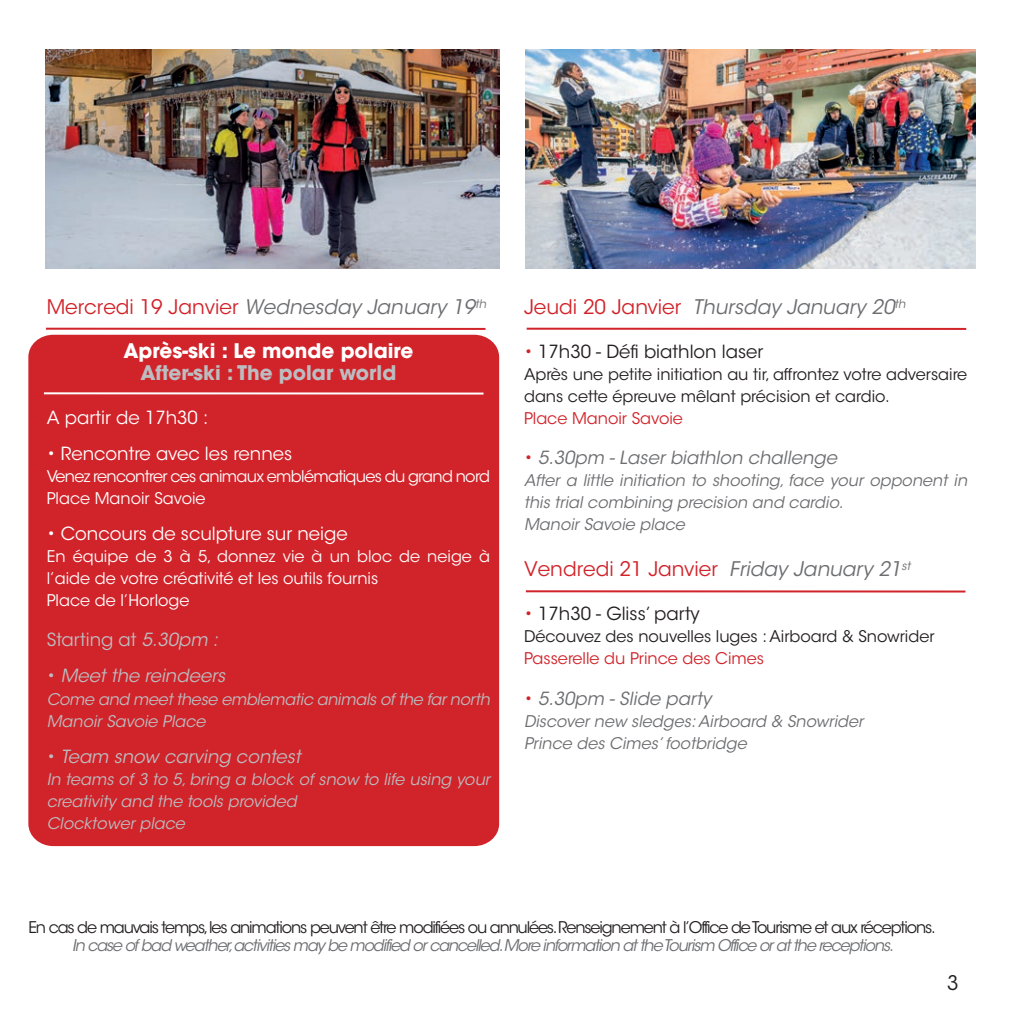
<style>
.page{position:relative;width:1021px;height:1021px;background:#fff}
.page>*{position:absolute;margin:0;border:0;box-sizing:border-box;transform-origin:0 0}
.t1{font:italic 20px "ITC Avant Garde Std";color:#6c6d70}
.t2{font:20px "ITC Avant Garde Std";color:#d1232a}
.t3{font:700 20px "ITC Avant Garde Std";color:#fff}
.t4{font:700 20px "ITC Avant Garde Std";color:#bcbdc0}
.t5{font:20px "ITC Avant Garde Std";color:#231f20}
.t6{font:18px "ITC Avant Garde Std";color:#fff}
.t7{font:italic 18px "ITC Avant Garde Std";color:#6c6d70}
.t8{font:18px "ITC Avant Garde Std";color:#231f20}
.t9{font:italic 18px "ITC Avant Garde Std";color:#bcbdc0}
.t10{font:18px "ITC Avant Garde Std";color:#bcbdc0}
.t11{font:italic 16px/22px "ITC Avant Garde Std";color:#6c6d70}
.t12{font:italic 16px/22px "ITC Avant Garde Std";color:#bcbdc0}
.t13{font:16px/22px "ITC Avant Garde Std";color:#231f20}
.t14{font:16px "ITC Avant Garde Std";letter-spacing:-.07em;color:#231f20}
.t15{font:16px/22px "ITC Avant Garde Std";color:#fff}
.t16{font:16px/22px "ITC Avant Garde Std";letter-spacing:-.04em;color:#fff}
.t17{font:16px "ITC Avant Garde Std";color:#d1232a}
.s1{font-style:normal;color:#d1232a}
.s2{color:#d1232a}
.s3{font-style:italic}
.s4{font-style:normal}
.s5{font-style:italic;color:#6c6d70}
</style>
<div class="page">
<div style="left:28px;top:334px;width:472px;height:513px;background:#d1232a"></div>
<img style="left:46px;top:50px;width:453px;height:218px">
<img style="left:525px;top:50px;width:450px;height:218px">
<hr style="left:46px;top:328px;width:439px;height:2px;background:#d1232a">
<hr style="left:526px;top:328px;width:440px;height:2px;background:#d1232a">
<hr style="left:526px;top:590px;width:439px;height:2px;background:#d1232a">
<hr style="left:44px;top:392px;width:439px;height:2px;background:#fff">
<p class="t1" style="left:47px;top:295px;width:443px"><span class="s1">M e rc red i 1 9 J a n v i e r</span> Wednesday January 19<sup>th</sup></p>
<p class="t3" style="left:123px;top:338px;width:291px">Après-ski : Le monde polaire</p>
<p class="t4" style="left:140px;top:360px;width:257px">After-ski : The polar world</p>
<p class="t6" style="left:47px;top:407px;width:163px">A partir de 17h30 :</p>
<p class="t6" style="left:47px;top:443px;width:247px">• Rencontre avec les rennes</p>
<p class="t16" style="left:47px;top:466px;width:445px">Venez rencontrer ces animaux emblématiques du grand nord<br>Place Manoir Savoie</p>
<p class="t6" style="left:47px;top:523px;width:302px">• Concours de sculpture sur neige</p>
<p class="t15" style="left:47px;top:546px;width:445px">En équipe de 3 à 5, donnez vie à un bloc de neige à l’aide de votre créativité et les outils fournis<br>Place de l’Horloge<span class="s2">e</span></p>
<p class="t10" style="left:47px;top:629px;width:177px">Starting at <span class="s3">5.30pm :</span></p>
<p class="t9" style="left:47px;top:665px;width:184px"><span class="s4">•</span> Meet the reindeers</p>
<p class="t12" style="left:47px;top:688px;width:448px">Come and meetthese emblematic animalsofthe farnorth<br>Manoir Savoie Place</p>
<p class="t9" style="left:47px;top:745px;width:259px"><span class="s4">•</span> Team snow carving contest</p>
<p class="t12" style="left:47px;top:768px;width:448px">In teams of 3 to 5,bring a block of snow to life using your creativity and the tools provided<br>Clocktower place</p>
<p class="t1" style="left:524px;top:295px;width:386px"><span class="s1">J e u d i 2 0 J a nv i e r</span> Thursday January 20<sup>th</sup></p>
<p class="t8" style="left:524px;top:341px;width:241px"><span class="s2">•</span> 17h30 - Défi biathlon laser</p>
<p class="t13" style="left:524px;top:364px;width:445px">Après une petite initiation au tir, affrontez votre adversaire dans cette épreuve mêlant précision et cardio.</p>
<p class="t17" style="left:524px;top:409px;width:160px">Place Manoir Savoie</p>
<p class="t7" style="left:524px;top:447px;width:318px"><span class="s1">•</span> 5.30pm - Laser biathlon challenge</p>
<p class="t11" style="left:524px;top:470px;width:448px">After a little initiation to shooting,face your opponent in this trial combining precision and cardio.<br>Manoir Savoie place</p>
<p class="t2" style="left:524px;top:557px;width:390px">Vendredi 21 Janvier <span class="s5">Friday January 21</span><sup>st</sup></p>
<p class="t8" style="left:524px;top:603px;width:177px"><span class="s2">•</span> 17h30 - Gliss’ party</p>
<p class="t13" style="left:524px;top:626px;width:412px">Découvez des nouvelles luges : Airboard &amp; Snowrider</p>
<p class="t17" style="left:524px;top:649px;width:241px">Passerelle du Prince des Cimes</p>
<p class="t7" style="left:524px;top:687px;width:193px"><span class="s1">•</span> 5.30pm - Slide party</p>
<p class="t11" style="left:524px;top:710px;width:344px">Discover new sledges:Airboard &amp; Snowrider<br>Prince des Cimes’footbridge</p>
<p class="t14" style="left:28px;top:917px;width:908px">En cas de mauvais temps,les animations peuvent être modifiées ou annulées.Renseignement à l’Office de Tourisme et aux réceptions.</p>
<p class="t11" style="left:72px;top:934px;width:826px">In case ofbad weather,activitiesmaybe modified orcancelled.More information atthe Tourism Office oratthe receptions.</p>
<p class="t5" style="left:947px;top:971px;width:13px">3</p>
</div>
